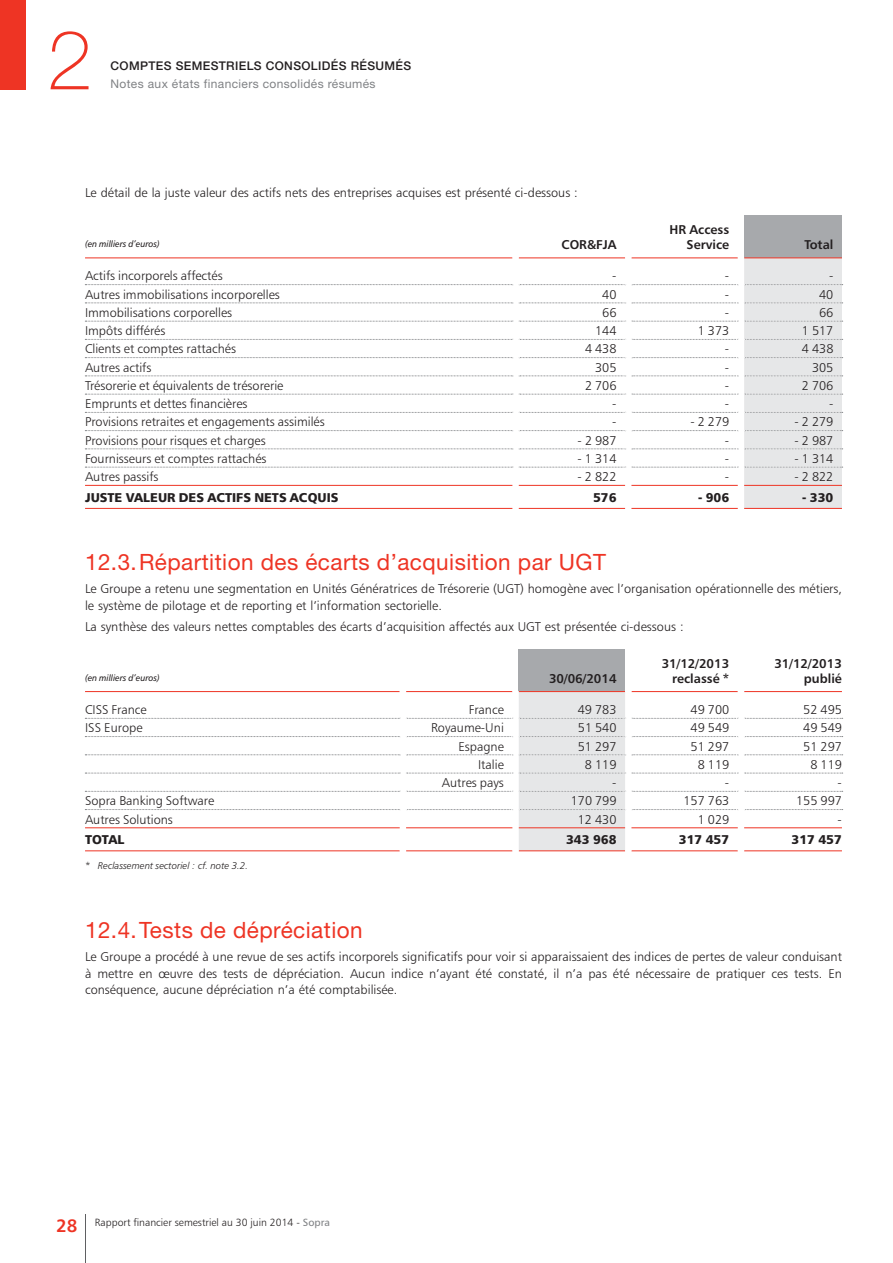
<style>
.page{position:relative;width:893px;height:1263px;background:#fff}
.page>*{position:absolute;margin:0;border:0;box-sizing:border-box;transform-origin:0 0}
.t1{font:100 82.5px "Helvetica Neue LT Std";color:#ee3424}
.t2{font:22.5px "Helvetica Neue LT Std";letter-spacing:.02em;color:#ee3424}
.t3{font:12.75px/16.5px "Humanist 777 BT Light B";color:#231f20}
.t4{font:12.75px/15px "Humanist 777 BT Bold B";color:#231f20;text-align:right}
.t5{font:12.75px "Humanist 777 BT Black B";color:#231f20}
.t6{font:12px "Helvetica Neue LT Std";letter-spacing:.03em;color:#808285}
.t7{font:500 12px "Helvetica Neue LT Std";letter-spacing:.03em;color:#231f20}
.t8{font:10.5px "Humanist 777 BT Light B";color:#231f20}
.t9{font:9.75px "Humanist 777 BT Light Italic B";color:#231f20}
.t10{font:9px "Humanist 777 BT Italic B";color:#231f20;scale:.95 1}
.s1{font-family:"Humanist 777 BT Bold B";font-size:18px;color:#ee3424}
.s2{font-family:"Humanist 777 BT Roman B";color:#808285}
</style>
<div class="page">
<div style="left:0;top:0;width:26px;height:89px;background:#ee3424"></div>
<div style="left:744px;top:216px;width:98px;height:42px;background:#a7a9ac"></div>
<hr style="left:85px;top:508px;width:427px;height:1px;background:#ee3424">
<hr style="left:519px;top:508px;width:106px;height:1px;background:#ee3424">
<hr style="left:631px;top:508px;width:107px;height:1px;background:#ee3424">
<hr style="left:744px;top:508px;width:98px;height:1px;background:#ee3424">
<svg style="left:85px;top:258px;width:758px;height:250px"></svg>
<div style="left:519px;top:649px;width:106px;height:42px;background:#a7a9ac"></div>
<svg style="left:85px;top:691px;width:758px;height:160px"></svg>
<hr style="left:85px;top:1214px;width:1px;height:49px;background:#5f6062">
<h1 class="t1" style="left:47px;top:31px;width:47px">2</h1>
<p class="t7" style="left:111px;top:62px;width:302px">COMPTES SEMESTRIELS CONSOLIDÉS RÉSUMÉS</p>
<p class="t6" style="left:111px;top:80px;width:266px">Notes aux états financiers consolidés résumés</p>
<p class="t3" style="left:85px;top:185px;width:494px">Le détail de la juste valeur des actifs nets des entreprises acquises est présenté ci-dessous :</p>
<p class="t10" style="left:85px;top:240px;width:80px">(en milliers d’euros)</p>
<p class="t4" style="left:561px;top:238px;width:57px">COR&amp;FJA</p>
<p class="t4" style="left:669px;top:223px;width:61px">HR Access<br>Service</p>
<p class="t4" style="left:804px;top:238px;width:30px">Total</p>
<p class="t3" style="left:85px;top:268px;width:139px">Actifs incorporels affectés</p>
<p class="t3" style="left:612px;top:268px;width:6px">-</p>
<p class="t3" style="left:725px;top:268px;width:6px">-</p>
<p class="t3" style="left:829px;top:268px;width:6px">-</p>
<p class="t3" style="left:85px;top:287px;width:196px">Autres immobilisations incorporelles</p>
<p class="t3" style="left:602px;top:287px;width:16px">40</p>
<p class="t3" style="left:725px;top:287px;width:6px">-</p>
<p class="t3" style="left:819px;top:287px;width:16px">40</p>
<p class="t3" style="left:85px;top:305px;width:149px">Immobilisations corporelles</p>
<p class="t3" style="left:602px;top:305px;width:16px">66</p>
<p class="t3" style="left:725px;top:305px;width:6px">-</p>
<p class="t3" style="left:819px;top:305px;width:16px">66</p>
<p class="t3" style="left:85px;top:323px;width:82px">Impôts différés</p>
<p class="t3" style="left:595px;top:323px;width:23px">144</p>
<p class="t3" style="left:698px;top:323px;width:33px">1 373</p>
<p class="t3" style="left:802px;top:323px;width:33px">1 517</p>
<p class="t3" style="left:85px;top:341px;width:152px">Clients et comptes rattachés</p>
<p class="t3" style="left:585px;top:341px;width:33px">4 438</p>
<p class="t3" style="left:725px;top:341px;width:6px">-</p>
<p class="t3" style="left:802px;top:341px;width:33px">4 438</p>
<p class="t3" style="left:85px;top:360px;width:68px">Autres actifs</p>
<p class="t3" style="left:595px;top:360px;width:23px">305</p>
<p class="t3" style="left:725px;top:360px;width:6px">-</p>
<p class="t3" style="left:812px;top:360px;width:23px">305</p>
<p class="t3" style="left:85px;top:378px;width:200px">Trésorerie et équivalents de trésorerie</p>
<p class="t3" style="left:585px;top:378px;width:33px">2 706</p>
<p class="t3" style="left:725px;top:378px;width:6px">-</p>
<p class="t3" style="left:802px;top:378px;width:33px">2 706</p>
<p class="t3" style="left:85px;top:396px;width:164px">Emprunts et dettes financières</p>
<p class="t3" style="left:612px;top:396px;width:6px">-</p>
<p class="t3" style="left:725px;top:396px;width:6px">-</p>
<p class="t3" style="left:829px;top:396px;width:6px">-</p>
<p class="t3" style="left:85px;top:414px;width:241px">Provisions retraites et engagements assimilés</p>
<p class="t3" style="left:612px;top:414px;width:6px">-</p>
<p class="t3" style="left:690px;top:414px;width:40px">- 2 279</p>
<p class="t3" style="left:794px;top:414px;width:40px">- 2 279</p>
<p class="t3" style="left:85px;top:432px;width:182px">Provisions pour risques et charges</p>
<p class="t3" style="left:578px;top:432px;width:40px">- 2 987</p>
<p class="t3" style="left:725px;top:432px;width:6px">-</p>
<p class="t3" style="left:794px;top:432px;width:40px">- 2 987</p>
<p class="t3" style="left:85px;top:451px;width:183px">Fournisseurs et comptes rattachés</p>
<p class="t3" style="left:578px;top:451px;width:40px">- 1 314</p>
<p class="t3" style="left:725px;top:451px;width:6px">-</p>
<p class="t3" style="left:794px;top:451px;width:40px">- 1 314</p>
<p class="t3" style="left:85px;top:469px;width:75px">Autres passifs</p>
<p class="t3" style="left:578px;top:469px;width:40px">- 2 822</p>
<p class="t3" style="left:725px;top:469px;width:6px">-</p>
<p class="t3" style="left:794px;top:469px;width:40px">- 2 822</p>
<p class="t5" style="left:85px;top:491px;width:255px">JUSTE VALEUR DES ACTIFS NETS ACQUIS</p>
<p class="t5" style="left:593px;top:491px;width:25px">576</p>
<p class="t5" style="left:698px;top:491px;width:33px">- 906</p>
<p class="t5" style="left:802px;top:491px;width:33px">- 330</p>
<h2 class="t2" style="left:85px;top:554px;width:522px">12.3. Répartition des écarts d’acquisition par UGT</h2>
<p class="t3" style="left:85px;top:581px;width:758px">Le Groupe a retenu une segmentation en Unités Génératrices de Trésorerie (UGT) homogène avec l’organisation opérationnelle des métiers, le système de pilotage et de reporting et l’information sectorielle.</p>
<p class="t3" style="left:85px;top:618px;width:600px">La synthèse des valeurs nettes comptables des écarts d’acquisition affectés aux UGT est présentée ci-dessous :</p>
<p class="t10" style="left:85px;top:673px;width:80px">(en milliers d’euros)</p>
<p class="t4" style="left:549px;top:672px;width:69px">30/06/2014</p>
<p class="t4" style="left:662px;top:657px;width:69px">31/12/2013 reclassé *</p>
<p class="t4" style="left:774px;top:657px;width:69px">31/12/2013 publié</p>
<p class="t3" style="left:85px;top:702px;width:63px">CISS France</p>
<p class="t3" style="left:469px;top:702px;width:37px">France</p>
<p class="t3" style="left:578px;top:702px;width:40px">49 783</p>
<p class="t3" style="left:690px;top:702px;width:40px">49 700</p>
<p class="t3" style="left:803px;top:702px;width:40px">52 495</p>
<p class="t3" style="left:85px;top:720px;width:59px">ISS Europe</p>
<p class="t3" style="left:431px;top:720px;width:74px">Royaume-Uni</p>
<p class="t3" style="left:578px;top:720px;width:40px">51 540</p>
<p class="t3" style="left:690px;top:720px;width:40px">49 549</p>
<p class="t3" style="left:803px;top:720px;width:40px">49 549</p>
<p class="t3" style="left:458px;top:738px;width:47px">Espagne</p>
<p class="t3" style="left:578px;top:738px;width:40px">51 297</p>
<p class="t3" style="left:690px;top:738px;width:40px">51 297</p>
<p class="t3" style="left:803px;top:738px;width:40px">51 297</p>
<p class="t3" style="left:478px;top:757px;width:27px">Italie</p>
<p class="t3" style="left:585px;top:757px;width:33px">8 119</p>
<p class="t3" style="left:698px;top:757px;width:33px">8 119</p>
<p class="t3" style="left:810px;top:757px;width:33px">8 119</p>
<p class="t3" style="left:442px;top:775px;width:64px">Autres pays</p>
<p class="t3" style="left:612px;top:775px;width:6px">-</p>
<p class="t3" style="left:725px;top:775px;width:6px">-</p>
<p class="t3" style="left:838px;top:775px;width:6px">-</p>
<p class="t3" style="left:85px;top:793px;width:131px">Sopra Banking Software</p>
<p class="t3" style="left:571px;top:793px;width:47px">170 799</p>
<p class="t3" style="left:683px;top:793px;width:47px">157 763</p>
<p class="t3" style="left:796px;top:793px;width:47px">155 997</p>
<p class="t3" style="left:85px;top:811px;width:89px">Autres Solutions</p>
<p class="t3" style="left:578px;top:811px;width:40px">12 430</p>
<p class="t3" style="left:698px;top:811px;width:33px">1 029</p>
<p class="t3" style="left:838px;top:811px;width:6px">-</p>
<p class="t5" style="left:85px;top:834px;width:41px">TOTAL</p>
<p class="t5" style="left:566px;top:834px;width:52px">343 968</p>
<p class="t5" style="left:679px;top:834px;width:52px">317 457</p>
<p class="t5" style="left:791px;top:834px;width:52px">317 457</p>
<p class="t9" style="left:85px;top:861px;width:165px">* Reclassement sectoriel : cf. note 3.2.</p>
<h2 class="t2" style="left:85px;top:922px;width:279px">12.4. Tests de dépréciation</h2>
<p class="t3" style="left:85px;top:949px;width:758px;text-align:justify">Le Groupe a procédé à une revue de ses actifs incorporels significatifs pour voir si apparaissaient des indices de pertes de valeur conduisant à mettre en œuvre des tests de dépréciation. Aucun indice n’ayant été constaté, il n’a pas été nécessaire de pratiquer ces tests. En conséquence, aucune dépréciation n’a été comptabilisée.</p>
<p class="t8" style="left:56px;top:1217px;width:276px"><span class="s1">28</span> Rapport financier semestriel au 30 juin 2014 - <span class="s2">Sopra</span></p>
</div>
